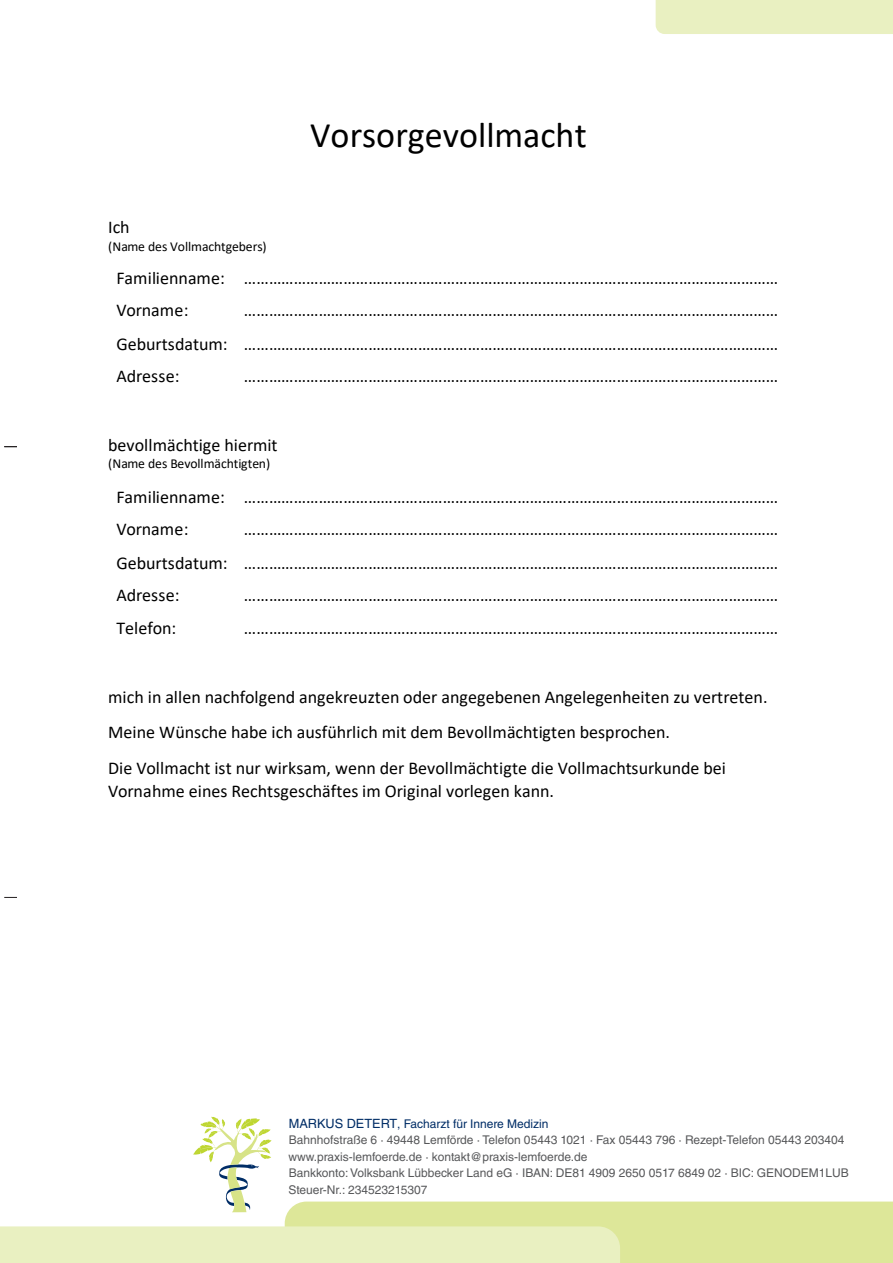
<style>
.page{position:relative;width:893px;height:1263px;background:#fff}
.page>*{position:absolute;margin:0;border:0;box-sizing:border-box;transform-origin:0 0}
.t1{font:36px "Calibri";color:#000}
.t2{font:18px/33px "Calibri";color:#000}
.t3{font:13.65px "Calibri";color:#000}
.t4{font:12px/16.5px "Helvetica LT Std";color:#57585a}
.s1{font-size:12.75px;color:#002d66}
.s2{color:#002d66}
</style>
<div class="page">
<svg style="left:4px;top:897px;width:13px;height:1px"></svg>
<svg style="left:4px;top:446px;width:13px;height:1px"></svg>
<div style="left:656px;top:0;width:237px;height:34px;background:#e9f0c1"></div>
<svg style="left:0;top:1116px;width:893px;height:147px"></svg>
<p class="t1" style="left:310px;top:110px;width:278px">Vorsorgevollmacht</p>
<p class="t2" style="left:108px;top:210px;width:23px">Ich</p>
<p class="t3" style="left:108px;top:237px;width:160px">(Name des Vollmachtgebers)</p>
<p class="t2" style="left:116px;top:261px;width:663px">Familienname: …………………………………………………………………………………………………………………<br>Vorname:</p>
<p class="t2" style="left:116px;top:294px;width:663px;text-align:justify;text-indent:127px">………………………………………………………………………………………………………………… Geburtsdatum: ………………………………………………………………………………………………………………… Adresse:</p>
<p class="t2" style="left:244px;top:359px;width:536px">…………………………………………………………………………………………………………………</p>
<p class="t2" style="left:108px;top:428px;width:171px">bevollmächtige hiermit</p>
<p class="t3" style="left:108px;top:454px;width:164px">(Name des Bevollmächtigten)</p>
<p class="t2" style="left:116px;top:480px;width:663px">Familienname: …………………………………………………………………………………………………………………<br>Vorname:</p>
<p class="t2" style="left:116px;top:512px;width:663px;text-align:justify;text-indent:127px">………………………………………………………………………………………………………………… Geburtsdatum: ………………………………………………………………………………………………………………… Adresse:</p>
<p class="t2" style="left:244px;top:578px;width:536px">…………………………………………………………………………………………………………………</p>
<p class="t2" style="left:116px;top:611px;width:61px">Telefon:</p>
<p class="t2" style="left:244px;top:611px;width:536px">…………………………………………………………………………………………………………………</p>
<p class="t2" style="left:108px;top:679px;width:661px;line-height:35.4px">mich in allen nachfolgend angekreuzten oder angegebenen Angelegenheiten zu vertreten.<br>Meine Wünsche habe ich ausführlich mit dem Bevollmächtigten besprochen.<br>Die Vollmacht ist nur wirksam, wenn der Bevollmächtigte die Vollmachtsurkunde bei</p>
<p class="t2" style="left:108px;top:774px;width:447px">Vornahme eines Rechtsgeschäftes im Original vorlegen kann.</p>
<p class="t4" style="left:288px;top:1115px;width:562px"><span class="s1">MARKUS DETERT</span><span class="s2">, Facharzt für Innere Medizin<br></span>Bahnhofstraße 6 · 49448 Lemförde · Telefon 05443 1021 · Fax 05443 796 · Rezept-Telefon 05443 203404 www.praxis-lemfoerde.de · kontakt@praxis-lemfoerde.de<br>Bankkonto: Volksbank Lübbecker Land eG · IBAN: DE81 4909 2650 0517 6849 02 · BIC: GENODEM1LUB Steuer-Nr.: 234523215307</p>
</div>
